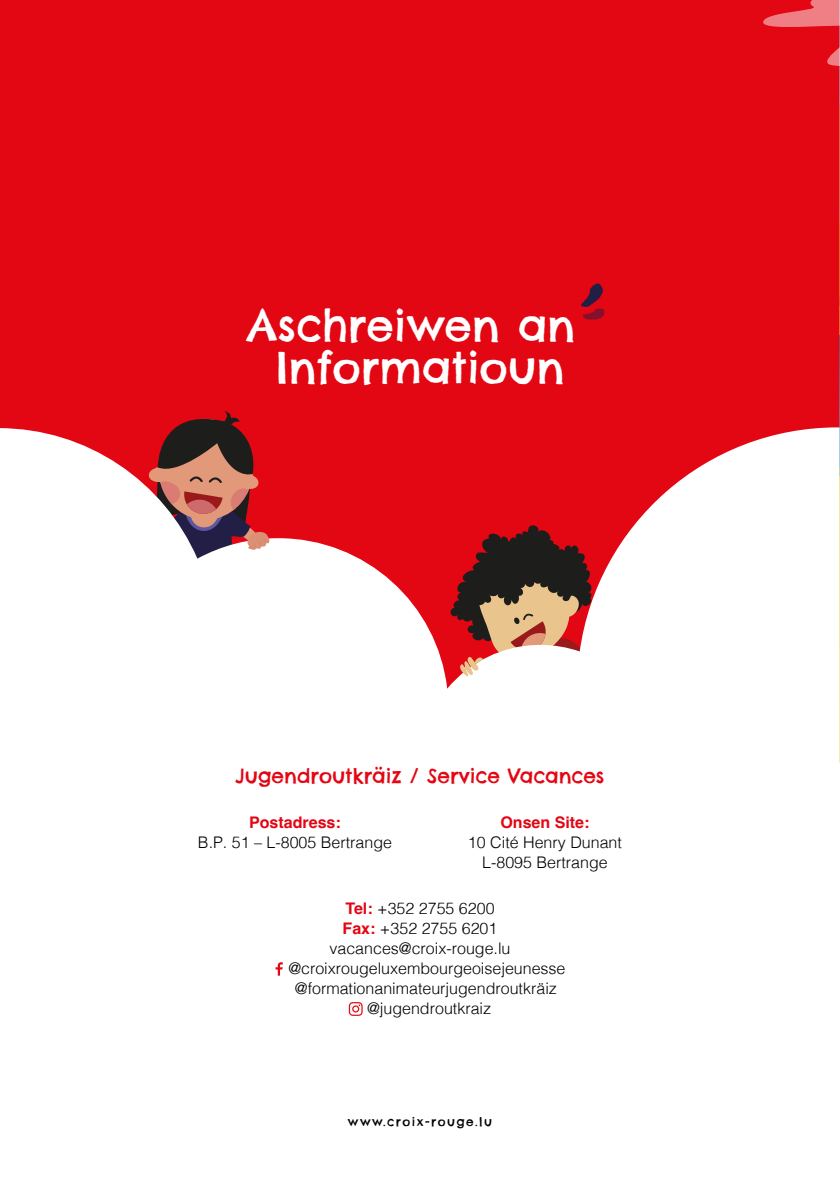
<style>
.page{position:relative;width:840px;height:1191px;background:#fff}
.page>*{position:absolute;margin:0;border:0;box-sizing:border-box;transform-origin:0 0}
.t1{font:42.8px/42px "Chelsea Market Pro";color:#fff;text-align:center}
.t2{font:20px "Chelsea Market Pro";color:#e30613}
.t3{font:300 16px/20px "Helvetica";color:#000;text-align:center}
.t4{font:700 16px "Helvetica";color:#e30613}
.t5{font:12px "Chelsea Market Pro";letter-spacing:.125em;color:#000}
.s1{font-weight:700;color:#e30613}
</style>
<div class="page">
<svg style="left:839px;top:0;width:1px;height:83px"></svg>
<hr style="left:839px;top:223px;width:1px;height:539px;background:#e8d24d">
<svg style="left:839px;top:83px;width:1px;height:409px"></svg>
<div style="left:0;top:0;width:839px;height:427px;background:#e30613"></div>
<svg style="left:0;top:427px;width:839px;height:248px"></svg>
<svg style="left:445px;top:520px;width:168px;height:169px"></svg>
<svg style="left:147px;top:406px;width:125px;height:268px"></svg>
<svg style="left:580px;top:283px;width:24px;height:36px"></svg>
<svg style="left:762px;top:0;width:77px;height:66px;background:#e62934"></svg>
<svg style="left:275px;top:962px;width:8px;height:13px"></svg>
<svg style="left:348px;top:1002px;width:14px;height:13px"></svg>
<h1 class="t1" style="left:247px;top:305px;width:329px">Aschreiwen an<br>Informatioun</h1>
<p class="t2" style="left:235px;top:762px;width:370px">Jugendroutkräiz / Service Vacances</p>
<p class="t4" style="left:249px;top:812px;width:93px">Postadress:</p>
<p class="t3" style="left:198px;top:830px;width:195px">B.P. 51 – L-8005 Bertrange</p>
<p class="t4" style="left:500px;top:812px;width:90px">Onsen Site:</p>
<p class="t3" style="left:467px;top:830px;width:155px">10 Cité Henry Dunant<br>L-8095 Bertrange</p>
<p class="t3" style="left:345px;top:897px;width:151px"><span class="s1">Tel:</span> +352 2755 6200</p>
<p class="t3" style="left:342px;top:917px;width:156px"><span class="s1">Fax:</span> +352 2755 6201</p>
<p class="t3" style="left:329px;top:937px;width:182px">vacances@croix-rouge.lu</p>
<p class="t3" style="left:288px;top:957px;width:278px">@croixrougeluxembourgeoisejeunesse</p>
<p class="t3" style="left:295px;top:977px;width:263px">@formationanimateurjugendroutkräiz</p>
<p class="t3" style="left:367px;top:997px;width:125px">@jugendroutkraiz</p>
<p class="t5" style="left:347px;top:1113px;width:146px">www.croix-rouge.lu</p>
</div>
